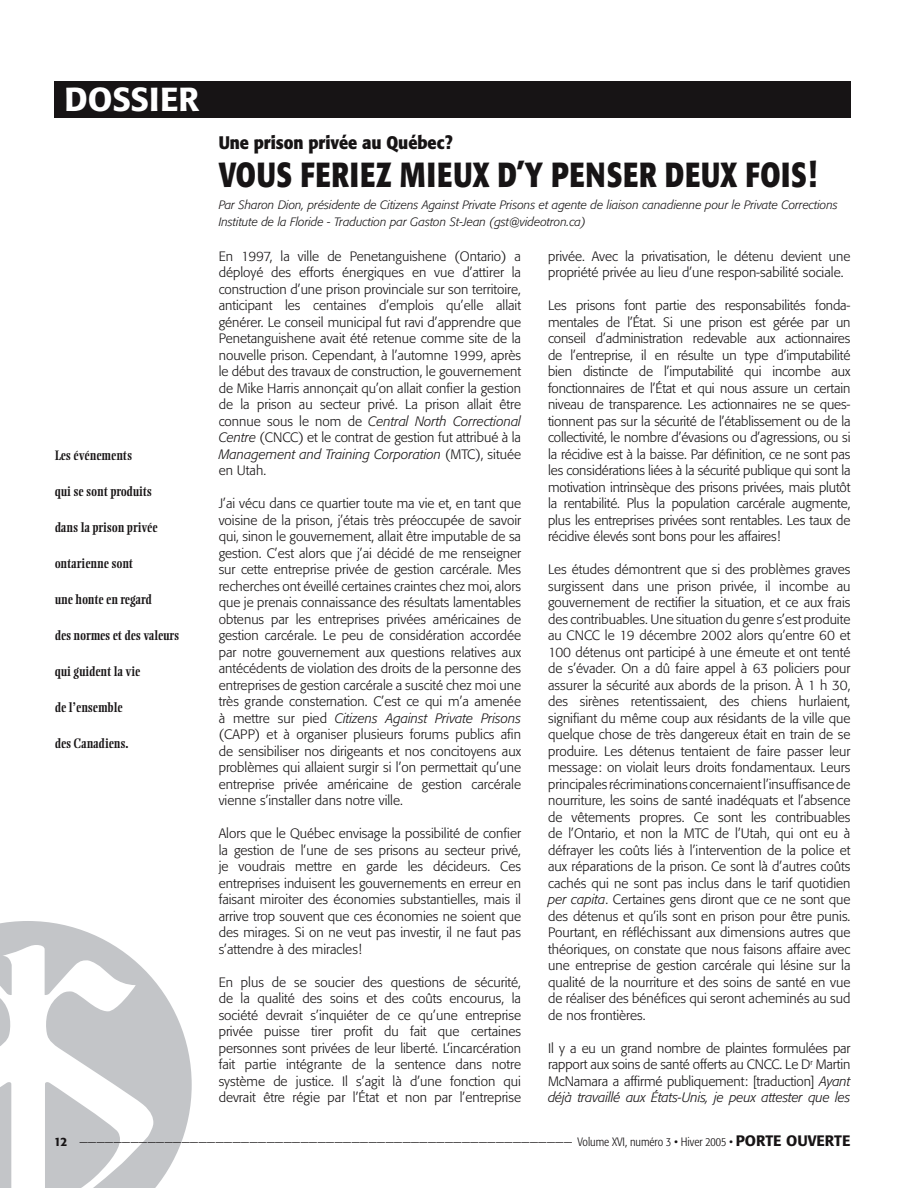
<style>
.page{position:relative;width:918px;height:1188px;background:#fff}
.page>*{position:absolute;margin:0;border:0;box-sizing:border-box;transform-origin:0 0}
.t1{font:700 34.5px "Formata";letter-spacing:.02em;color:#171415;scale:.8 1}
.t2{font:500 33px "Formata";color:#fff}
.t3{font:700 18px "Formata";color:#171415;scale:.9 1}
.t4{font:300 13.5px/16.5px "Formata";color:#171415;text-align:justify}
.t5{font:700 13.5px "Ellington";color:#171415;scale:.85 1}
.t6{font:italic 300 12px/16.5px "Formata";color:#171415}
.t7{font:300 12px "Formata";color:#171415}
.s1{font-style:italic}
.s2{font-weight:500}
.s3{font-stretch:condensed}
.s4{font-weight:500;font-size:15px}
</style>
<div class="page">
<svg style="left:0;top:921px;width:192px;height:267px;fill:#c3c5c8"></svg>
<div style="left:54px;top:81px;width:796px;height:36px;background:#171415"></div>
<h2 class="t2" style="left:64px;top:79px;width:136px">DOSSIER</h2>
<p class="t5" style="left:55px;top:447px;width:92px">Les événements</p>
<p class="t5" style="left:55px;top:483px;width:116px">qui se sont produits</p>
<p class="t5" style="left:55px;top:519px;width:123px">dans la prison privée</p>
<p class="t5" style="left:55px;top:555px;width:94px">ontarienne sont</p>
<p class="t5" style="left:55px;top:591px;width:116px">une honte en regard</p>
<p class="t5" style="left:55px;top:627px;width:148px">des normes et des valeurs</p>
<p class="t5" style="left:55px;top:663px;width:102px">qui guident la vie</p>
<p class="t5" style="left:55px;top:699px;width:81px">de l’ensemble</p>
<p class="t5" style="left:55px;top:735px;width:89px">des Canadiens.</p>
<h3 class="t3" style="left:219px;top:132px;width:261px">Une prison privée au Québec ?</h3>
<h1 class="t1" style="left:219px;top:153px;width:749px">VOUS FERIEZ MIEUX D’Y PENSER DEUX FOIS !</h1>
<p class="t6" style="left:219px;top:197px;width:621px">Par Sharon Dion, présidente de Citizens Against Private Prisons et agente de liaison canadienne pour le Private Corrections<br>Institute de la Floride - Traduction par Gaston St-Jean (gst@videotron.ca)</p>
<p class="t4" style="left:219px;top:248px;width:304px">En 1997, la ville de Penetanguishene (Ontario) a déployé des efforts énergiques en vue d’attirer la construction d’une prison provinciale sur son territoire, anticipant les centaines d’emplois qu’elle allait générer. Le conseil municipal fut ravi d’apprendre que Penetanguishene avait été retenue comme site de la nouvelle prison. Cependant, à l’automne 1999, après le début des travaux de construction, le gouvernement de Mike Harris annonçait qu’on allait confier la gestion de la prison au secteur privé. La prison allait être connue sous le nom de <span class="s1">Central North Correctional Centre</span> (CNCC) et le contrat de gestion fut attribué à la <span class="s1">Management and Training Corporation</span> (MTC), située en Utah.</p>
<p class="t4" style="left:219px;top:495px;width:304px">J’ai vécu dans ce quartier toute ma vie et, en tant que voisine de la prison, j’étais très préoccupée de savoir qui, sinon le gouvernement, allait être imputable de sa gestion. C’est alors que j’ai décidé de me renseigner sur cette entreprise privée de gestion carcérale. Mes recherches ont éveillé certaines craintes chez moi, alors que je prenais connaissance des résultats lamentables obtenus par les entreprises privées américaines de gestion carcérale. Le peu de considération accordée par notre gouvernement aux questions relatives aux antécédents de violation des droits de la personne des entreprises de gestion carcérale a suscité chez moi une très grande consternation. C’est ce qui m’a amenée à mettre sur pied <span class="s1">Citizens Against Private Prisons </span>(CAPP) et à organiser plusieurs forums publics afin de sensibiliser nos dirigeants et nos concitoyens aux problèmes qui allaient surgir si l’on permettait qu’une entreprise privée américaine de gestion carcérale vienne s’installer dans notre ville.</p>
<p class="t4" style="left:219px;top:825px;width:304px">Alors que le Québec envisage la possibilité de confier la gestion de l’une de ses prisons au secteur privé, je voudrais mettre en garde les décideurs. Ces entreprises induisent les gouvernements en erreur en faisant miroiter des économies substantielles, mais il arrive trop souvent que ces économies ne soient que des mirages. Si on ne veut pas investir, il ne faut pas s’attendre à des miracles !</p>
<p class="t4" style="left:219px;top:974px;width:304px">En plus de se soucier des questions de sécurité, de la qualité des soins et des coûts encourus, la société devrait s’inquiéter de ce qu’une entreprise privée puisse tirer profit du fait que certaines personnes sont privées de leur liberté. L’incarcération fait partie intégrante de la sentence dans notre système de justice. Il s’agit là d’une fonction qui devrait être régie par l’État et non par l’entreprise</p>
<p class="t4" style="left:548px;top:248px;width:304px">privée. Avec la privatisation, le détenu devient une propriété privée au lieu d’une respon-sabilité sociale.</p>
<p class="t4" style="left:548px;top:297px;width:304px">Les prisons font partie des responsabilités fonda&shy;mentales de l’État. Si une prison est gérée par un conseil d’administration redevable aux actionnaires de l’entreprise, il en résulte un type d’imputabilité bien distincte de l’imputabilité qui incombe aux fonctionnaires de l’État et qui nous assure un certain niveau de transparence. Les actionnaires ne se ques&shy;tionnent pas sur la sécurité de l’établissement ou de la collectivité, le nombre d’évasions ou d’agressions, ou si la récidive est à la baisse. Par définition, ce ne sont pas les considérations liées à la sécurité publique qui sont la motivation intrinsèque des prisons privées, mais plutôt la rentabilité. Plus la population carcérale augmente, plus les entreprises privées sont rentables. Les taux de récidive élevés sont bons pour les affaires !</p>
<p class="t4" style="left:548px;top:561px;width:304px">Les études démontrent que si des problèmes graves surgissent dans une prison privée, il incombe au gouvernement de rectifier la situation, et ce aux frais des contribuables. Une situation du genre s’est produite au CNCC le 19 décembre 2002 alors qu’entre 60 et 100 détenus ont participé à une émeute et ont tenté de s’évader. On a dû faire appel à 63 policiers pour assurer la sécurité aux abords de la prison. À 1 h 30, des sirènes retentissaient, des chiens hurlaient, signifiant du même coup aux résidants de la ville que quelque chose de très dangereux était en train de se produire. Les détenus tentaient de faire passer leur message : on violait leurs droits fondamentaux. Leurs principales récriminations concernaient l’insuffisance de nourriture, les soins de santé inadéquats et l’absence de vêtements propres. Ce sont les contribuables de l’Ontario, et non la MTC de l’Utah, qui ont eu à défrayer les coûts liés à l’intervention de la police et aux réparations de la prison. Ce sont là d’autres coûts cachés qui ne sont pas inclus dans le tarif quotidien <span class="s1">per capita</span>. Certaines gens diront que ce ne sont que des détenus et qu’ils sont en prison pour être punis.<br>Pourtant, en réfléchissant aux dimensions autres que théoriques, on constate que nous faisons affaire avec une entreprise de gestion carcérale qui lésine sur la qualité de la nourriture et des soins de santé en vue de réaliser des bénéfices qui seront acheminés au sud de nos frontières.</p>
<p class="t4" style="left:548px;top:1040px;width:304px">Il y a eu un grand nombre de plaintes formulées par rapport aux soins de santé offerts au CNCC. Le D<sup>r</sup> Martin McNamara a affirmé publiquement : [traduction] <span class="s1">Ayant déjà travaillé aux États-Unis, je peux attester que les</span></p>
<p class="t7" style="left:54px;top:1135px;width:798px"><span class="s2">12</span> —————————————————————————————————————————————————————————— <span class="s3">Volume XVI, numéro 3 • Hiver 2005 •</span> <span class="s4">PORTE OUVERTE</span></p>
</div>
